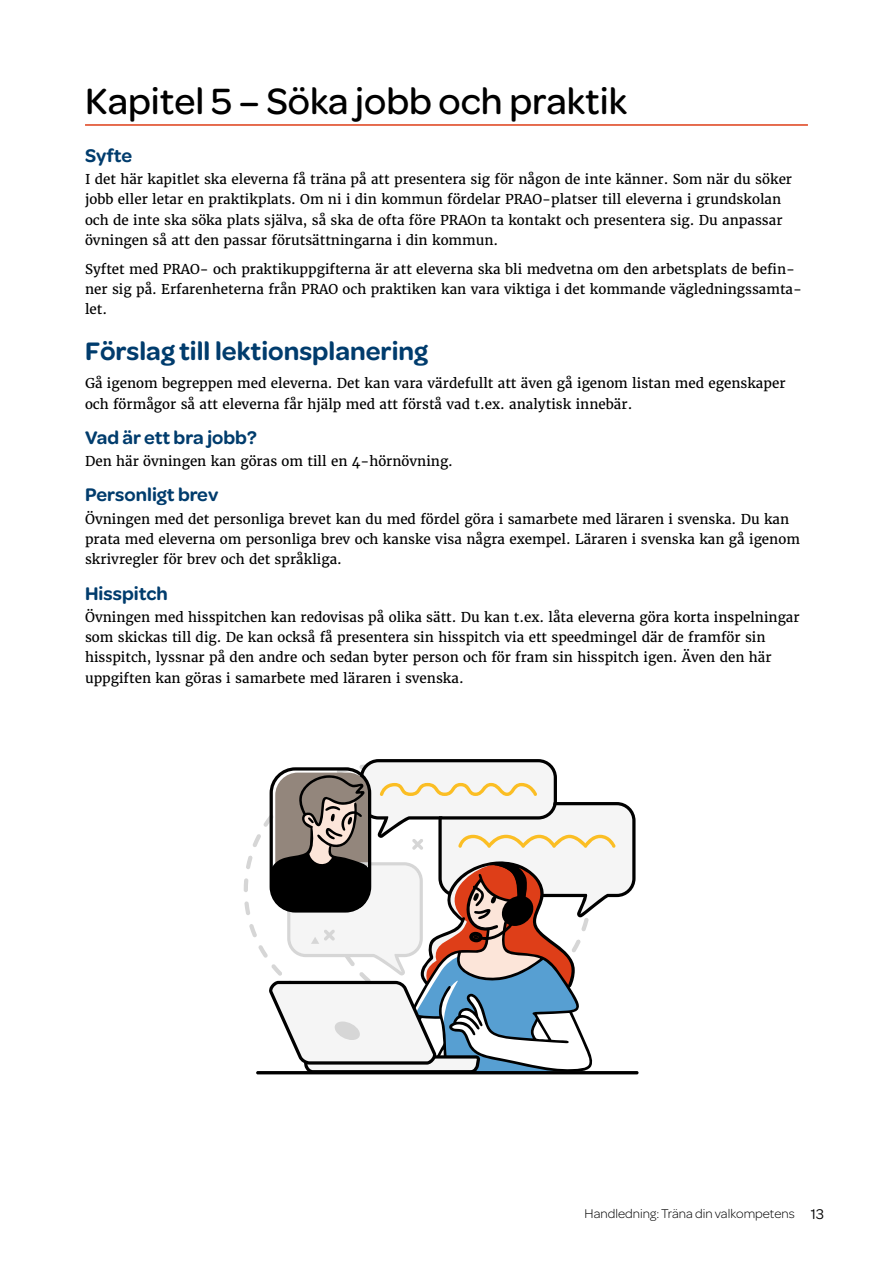
<style>
.page{position:relative;width:893px;height:1263px;background:#fff}
.page>*{position:absolute;margin:0;border:0;box-sizing:border-box;transform-origin:0 0}
.Rubrik_1{font:500 39px "Omnes";color:#000}
.Rubrik_2{font:600 27px "Omnes";color:#003c6d}
.Rubrik_3{font:600 19.5px "Omnes";color:#003c6d}
.Normal_med_mellanrum{font:13.5px/20.2px "Merriweather";color:#000}
.t1{font:300 13.5px "Omnes";color:#000}
.s1{font-weight:400;font-size:15px}
</style>
<div class="page">
<hr style="left:85px;top:124px;width:723px;height:2px;background:#de3e18">
<svg style="left:244px;top:817px;width:25px;height:141px"></svg>
<svg style="left:269px;top:759px;width:366px;height:312px"></svg>
<hr style="left:256px;top:1071px;width:383px;height:3px;background:#000;border-radius:2px">
<p class="Rubrik_1" style="left:85px;top:74px;width:544px">Kapitel 5 – Söka jobb och praktik</p>
<p class="Rubrik_3" style="left:85px;top:142px;width:49px">Syfte</p>
<p class="Normal_med_mellanrum" style="left:85px;top:169px;width:709px">I det här kapitlet ska eleverna få träna på att presentera sig för någon de inte känner. Som när du söker jobb eller letar en praktikplats. Om ni i din kommun fördelar PRAO-platser till eleverna i grundskolan och de inte ska söka plats själva, så ska de ofta före PRAOn ta kontakt och presentera sig. Du anpassar övningen så att den passar förutsättningarna i din kommun.</p>
<p class="Normal_med_mellanrum" style="left:85px;top:259px;width:718px">Syftet med PRAO- och praktikuppgifterna är att eleverna ska bli medvetna om den arbetsplats de befin&shy;ner sig på. Erfarenheterna från PRAO och praktiken kan vara viktiga i det kommande vägledningssamta&shy;let.</p>
<p class="Rubrik_2" style="left:85px;top:332px;width:345px">Förslag till lektionsplanering</p>
<p class="Normal_med_mellanrum" style="left:85px;top:373px;width:702px">Gå igenom begreppen med eleverna. Det kan vara värdefullt att även gå igenom listan med egenskaper och förmågor så att eleverna får hjälp med att förstå vad t.ex. analytisk innebär.</p>
<p class="Rubrik_3" style="left:85px;top:424px;width:173px">Vad är ett bra jobb?</p>
<p class="Normal_med_mellanrum" style="left:85px;top:451px;width:369px">Den här övningen kan göras om till en 4-hörnövning.</p>
<p class="Rubrik_3" style="left:85px;top:481px;width:135px">Personligt brev</p>
<p class="Normal_med_mellanrum" style="left:85px;top:509px;width:716px">Övningen med det personliga brevet kan du med fördel göra i samarbete med läraren i svenska. Du kan prata med eleverna om personliga brev och kanske visa några exempel. Läraren i svenska kan gå igenom skrivregler för brev och det språkliga.</p>
<p class="Rubrik_3" style="left:85px;top:579px;width:84px">Hisspitch</p>
<p class="Normal_med_mellanrum" style="left:85px;top:607px;width:716px">Övningen med hisspitchen kan redovisas på olika sätt. Du kan t.ex. låta eleverna göra korta inspelningar som skickas till dig. De kan också få presentera sin hisspitch via ett speedmingel där de framför sin hisspitch, lyssnar på den andre och sedan byter person och för fram sin hisspitch igen. Även den här uppgiften kan göras i samarbete med läraren i svenska.</p>
<p class="t1" style="left:585px;top:1204px;width:241px">Handledning: Träna din valkompetens <span class="s1">13</span></p>
</div>
